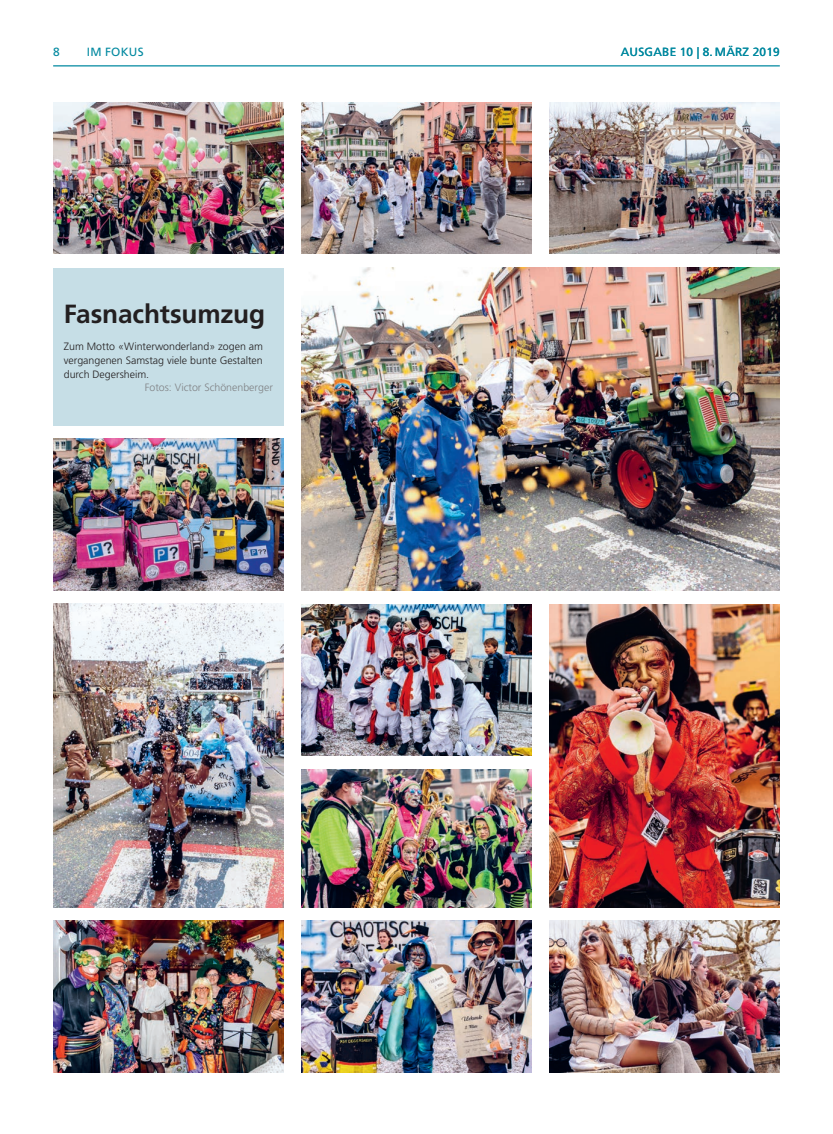
<style>
.page{position:relative;width:833px;height:1134px;background:#fff}
.page>*{position:absolute;margin:0;border:0;box-sizing:border-box;transform-origin:0 0}
.t1{font:700 26.25px "Frutiger LT Std";letter-spacing:-.005em;color:#231f20}
.t2{font:11.88px "Frutiger LT Std";letter-spacing:.02em;color:#0289a0}
.t3{font:300 10.62px/13.8px "Frutiger LT Std";color:#231f20;text-align:justify}
.t4{font:300 10.62px "Frutiger LT Std";color:#808285}
</style>
<div class="page">
<img style="left:53px;top:103px;width:230px;height:151px">
<img style="left:301px;top:103px;width:230px;height:151px">
<img style="left:549px;top:103px;width:231px;height:151px">
<img style="left:301px;top:268px;width:479px;height:323px">
<img style="left:53px;top:604px;width:230px;height:303px">
<img style="left:549px;top:604px;width:231px;height:303px">
<img style="left:301px;top:769px;width:230px;height:138px">
<img style="left:301px;top:921px;width:230px;height:151px">
<img style="left:301px;top:604px;width:230px;height:152px">
<img style="left:53px;top:438px;width:230px;height:153px">
<img style="left:53px;top:921px;width:230px;height:151px">
<img style="left:549px;top:921px;width:231px;height:151px">
<div style="left:53px;top:268px;width:230px;height:158px;background:#c6dee6"></div>
<hr style="left:53px;top:65px;width:727px;height:1px;background:#0289a0">
<p class="t2" style="left:53px;top:45px;width:8px">8</p>
<p class="t2" style="left:87px;top:45px;width:58px">IM FOKUS</p>
<p class="t2" style="left:621px;top:45px;width:18px">AUSGABE</p>
<p class="t2" style="left:680px;top:45px;width:101px">10 | 8. MÄRZ 2019</p>
<h1 class="t1" style="left:64px;top:298px;width:203px">Fasnachtsumzug</h1>
<p class="t3" style="left:64px;top:340px;width:201px">Zum Motto «Winterwonderland» zogen am vergangenen Samstag viele bunte Gestalten durch Degersheim.</p>
<p class="t4" style="left:145px;top:382px;width:130px">Fotos: Victor Schönenberger</p>
</div>
